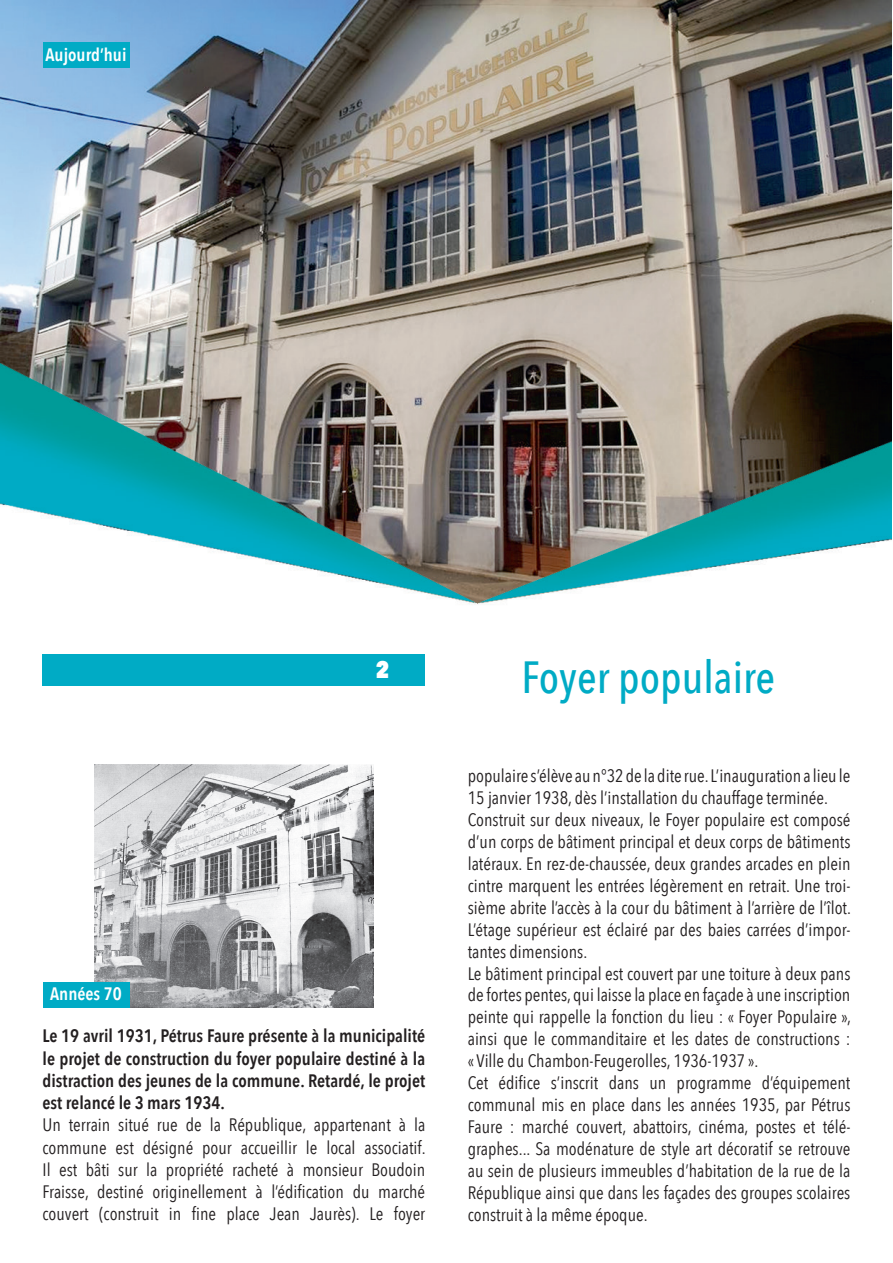
<style>
.page{position:relative;width:893px;height:1263px;background:#fff}
.page>*{position:absolute;margin:0;border:0;box-sizing:border-box;transform-origin:0 0}
.t1{font:500 45px "Avenir Next Condensed";color:#00abc5}
.t2{font:800 24px "Avenir Next Condensed";color:#fff}
.t3{font:18px/21.9px "Avenir Next Condensed";color:#231f20;text-align:justify}
.t4{font:600 18px/22.2px "Avenir Next Condensed";color:#231f20;text-align:justify}
.t5{font:600 18px "Avenir Next Condensed";color:#fff}
</style>
<div class="page">
<img style="left:0;top:0;width:891px;height:1008px">
<div style="left:43px;top:654px;width:382px;height:31px;background:#00abc5"></div>
<div style="left:43px;top:764px;width:382px;height:243px;background:#fff"></div>
<img style="left:95px;top:764px;width:278px;height:243px">
<div style="left:43px;top:43px;width:86px;height:25px;background:#00abc5"></div>
<div style="left:43px;top:982px;width:86px;height:26px;background:#00abc5"></div>
<p class="t5" style="left:46px;top:39px;width:82px">Aujourd’hui</p>
<p class="t5" style="left:50px;top:978px;width:73px">Années 70</p>
<h2 class="t2" style="left:376px;top:655px;width:15px">2</h2>
<p class="t4" style="left:43px;top:1024px;width:384px">Le 19 avril 1931, Pétrus Faure présente à la municipalité le projet de construction du foyer populaire destiné à la distraction des jeunes de la commune. Retardé, le projet est relancé le 3 mars 1934.</p>
<p class="t3" style="left:43px;top:1113px;width:385px">Un terrain situé rue de la République, appartenant à la commune est désigné pour accueillir le local associatif.<br>Il est bâti sur la propriété racheté à monsieur Boudoin Fraisse, destiné originellement à l’édification du marché couvert (construit in fine place Jean Jaurès). Le foyer</p>
<h1 class="t1" style="left:522px;top:650px;width:255px">Foyer populaire</h1>
<p class="t3" style="left:468px;top:764px;width:385px;text-align:left">populaire s’élève au n°32 de la dite rue. L’inauguration a lieu le 15 janvier 1938, dès l’installation du chauffage terminée.<br>Construit sur deux niveaux, le Foyer populaire est composé d’un corps de bâtiment principal et deux corps de bâtiments latéraux. En rez-de-chaussée, deux grandes arcades en plein cintre marquent les entrées légèrement en retrait. Une troi&shy;sième abrite l’accès à la cour du bâtiment à l’arrière de l’îlot.<br>L’étage supérieur est éclairé par des baies carrées d’impor&shy;tantes dimensions.<br>Le bâtiment principal est couvert par une toiture à deux pans de fortes pentes, qui laisse la place en façade à une inscription peinte qui rappelle la fonction du lieu : « Foyer Populaire », ainsi que le commanditaire et les dates de constructions : « Ville du Chambon-Feugerolles, 1936-1937 ».<br>Cet édifice s’inscrit dans un programme d’équipement communal mis en place dans les années 1935, par Pétrus Faure : marché couvert, abattoirs, cinéma, postes et télé&shy;graphes... Sa modénature de style art décoratif se retrouve au sein de plusieurs immeubles d’habitation de la rue de la République ainsi que dans les façades des groupes scolaires construit à la même époque.</p>
</div>
